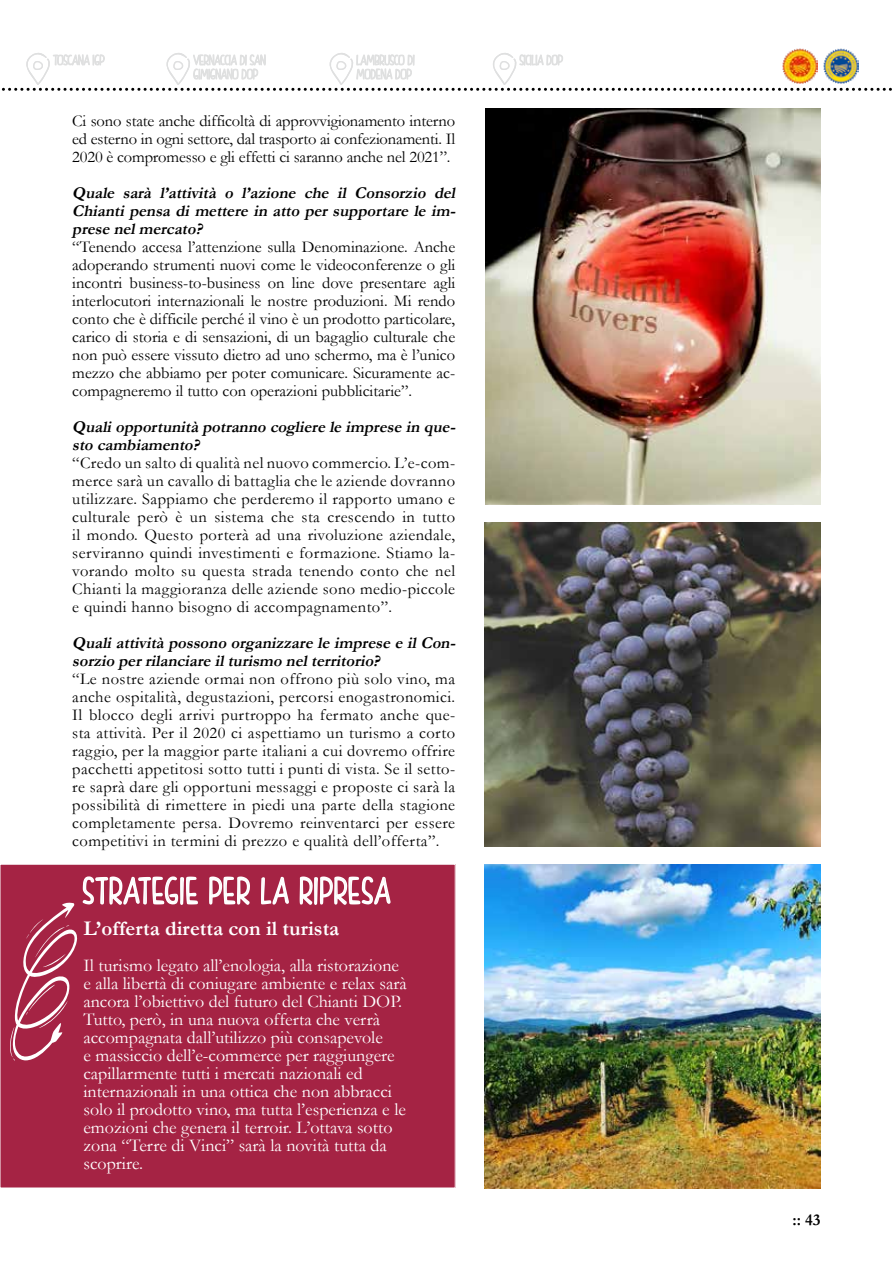
<style>
.page{position:relative;width:893px;height:1263px;background:#fff}
.page>*{position:absolute;margin:0;border:0;box-sizing:border-box;transform-origin:0 0}
.t1{font:39px "FIS Hfingers";letter-spacing:.04em;color:#fff}
.t2{font:700 21px "Garamond";color:#fff}
.t3{font:18px/18px "Garamond";color:#fff}
.t4{font:16.5px/18px "Garamond";letter-spacing:.005em;color:#000;text-align:justify}
.t5{font:italic 700 16.5px/18px "Garamond";color:#000}
.t6{font:700 16.5px "Garamond";color:#000}
</style>
<div class="page">
<div style="left:0;top:864px;width:455px;height:324px;background:#a52344"></div>
<img style="left:484px;top:522px;width:336px;height:324px">
<img style="left:484px;top:864px;width:336px;height:324px">
<svg style="left:209px;top:876px;width:41px;height:29px"></svg>
<svg style="left:261px;top:876px;width:28px;height:29px"></svg>
<svg style="left:299px;top:876px;width:92px;height:29px"></svg>
<svg style="left:10px;top:876px;width:188px;height:184px"></svg>
<img style="left:485px;top:108px;width:336px;height:396px">
<svg style="left:1px;top:53px;width:891px;height:38px"></svg>
<img style="left:823px;top:48px;width:35px;height:35px">
<img style="left:783px;top:48px;width:35px;height:35px">
<p class="t4" style="left:72px;top:112px;width:384px">Ci sono state anche difficoltà di approvvigionamento interno ed esterno in ogni settore, dal trasporto ai confezionamenti. Il 2020 è compromesso e gli effetti ci saranno anche nel 2021”.</p>
<p class="t5" style="left:72px;top:184px;width:388px;text-align:justify">Quale sarà l’attività o l’azione che il Consorzio del Chianti pensa di mettere in atto per supportare le im&shy;prese nelmercato?</p>
<p class="t4" style="left:72px;top:238px;width:384px">“Tenendo accesa l’attenzione sulla Denominazione. Anche adoperando strumenti nuovi come le videoconferenze o gli incontri business-to-business on line dove presentare agli interlocutori internazionali le nostre produzioni. Mi rendo conto che è difficile perché il vino è un prodotto particolare, carico di storia e di sensazioni, di un bagaglio culturale che non può essere vissuto dietro ad uno schermo, ma è l’unico mezzo che abbiamo per poter comunicare. Sicuramente ac&shy;compagneremo il tutto con operazioni pubblicitarie”.</p>
<p class="t5" style="left:72px;top:418px;width:388px">Qualiopp ortunità p otranno cogliere le imprese in que&shy;sto cambiamento?</p>
<p class="t4" style="left:72px;top:454px;width:384px">“Credo un salto di qualità nel nuovo commercio. L’e-com&shy;merce sarà un cavallo di battaglia che le aziende dovranno utilizzare. Sappiamo che perderemo il rapporto umano e culturale però è un sistema che sta crescendo in tutto il mondo. Questo porterà ad una rivoluzione aziendale, serviranno quindi investimenti e formazione. Stiamo la&shy;vorando molto su questa strada tenendo conto che nel Chianti la maggioranza delle aziende sono medio-piccole e quindi hanno bisogno di accompagnamento”.</p>
<p class="t5" style="left:72px;top:634px;width:388px">Quali attività possono organizzare le imprese e il Con&shy;sorzio p errilanciare ilturismo nelterritorio?</p>
<p class="t4" style="left:72px;top:670px;width:384px">“Le nostre aziende ormai non offrono più solo vino, ma anche ospitalità, degustazioni, percorsi enogastronomici.<br>Il blocco degli arrivi purtroppo ha fermato anche que&shy;sta attività. Per il 2020 ci aspettiamo un turismo a corto raggio, per la maggior parte italiani a cui dovremo offrire pacchetti appetitosi sotto tutti i punti di vista. Se il setto&shy;re saprà dare gli opportuni messaggi e proposte ci sarà la possibilità di rimettere in piedi una parte della stagione completamente persa. Dovremo reinventarci per essere competitivi in termini di prezzo e qualità dell’offerta”.</p>
<h1 class="t1" style="left:83px;top:869px;width:309px">STRATEGIE PER LA RIPRESA</h1>
<p class="t2" style="left:83px;top:916px;width:257px">L’offerta diretta con il turista</p>
<p class="t3" style="left:83px;top:956px;width:325px">Il turismo legato all’enologia, alla ristorazione e alla libertà di coniugare ambiente e relax sarà ancora l’obiettivo del futuro del Chianti DOP.<br>Tutto, però, in una nuova offerta che verrà accompagnata dall’utilizzo più consapevole<br>e massiccio dell’e-commerce per raggiungere capillarmente tutti i mercati nazionali ed internazionali in una ottica che non abbracci solo il prodotto vino, ma tutta l’esperienza e le emozioni che genera il terroir. L’ottava sotto zona “Terre di Vinci” sarà la novità tutta da scoprire.</p>
<p class="t6" style="left:792px;top:1209px;width:30px">:: 43</p>
</div>
